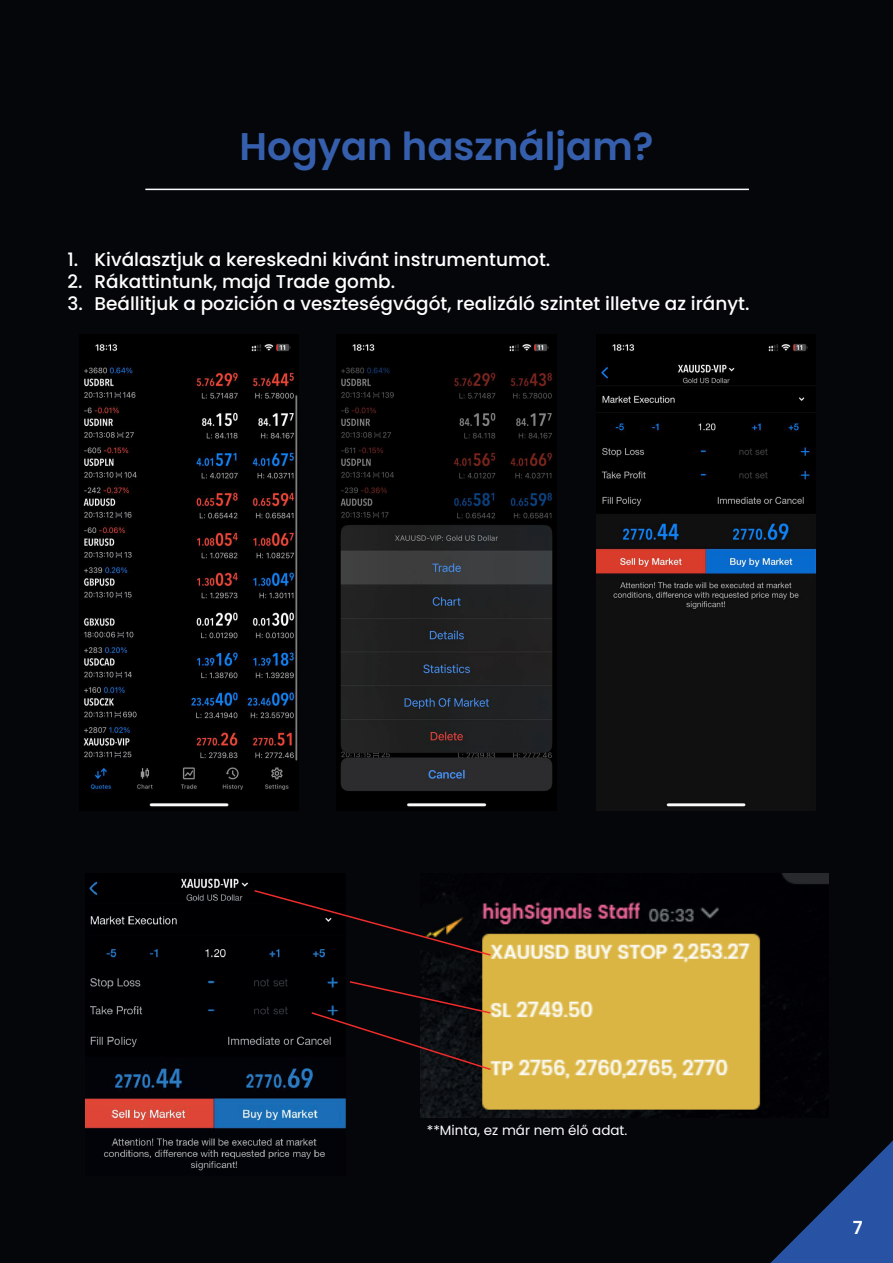
<style>
.page{position:relative;width:893px;height:1263px;background:#050609}
.page>*{position:absolute;margin:0;border:0;box-sizing:border-box;transform-origin:0 0}
.t1{font:600 38.55px "Poppins";color:#355fac}
.t2{font:500 18.45px "Poppins";color:#fff}
.t3{font:600 18px "Poppins";color:#fff}
.t4{font:13.5px "Poppins";color:#fbfbfc}
</style>
<div class="page">
<svg style="left:770px;top:1140px;width:123px;height:123px"></svg>
<hr style="left:145px;top:189px;width:604px;height:1px;background:#fbfbfc">
<img style="left:596px;top:340px;width:220px;height:470px">
<img style="left:340px;top:344px;width:213px;height:463px">
<img style="left:83px;top:340px;width:215px;height:467px">
<img style="left:86px;top:878px;width:260px;height:293px">
<img style="left:421px;top:874px;width:407px;height:243px">
<svg style="left:253px;top:889px;width:239px;height:68px"></svg>
<svg style="left:310px;top:980px;width:182px;height:91px"></svg>
<h1 class="t1" style="left:239px;top:124px;width:415px">Hogyan használjam?</h1>
<p class="t2" style="left:67px;top:249px;width:484px">1. Kiválasztjuk a kereskedni kivánt instrumentumot.</p>
<p class="t2" style="left:67px;top:271px;width:329px">2. Rákattintunk, majd Trade gomb.</p>
<p class="t2" style="left:67px;top:293px;width:683px">3. Beállitjuk a pozición a veszteségvágót, realizáló szintet illetve az irányt.</p>
<p class="t4" style="left:427px;top:1122px;width:202px">**Minta, ez már nem élő adat.</p>
<p class="t3" style="left:853px;top:1217px;width:11px">7</p>
</div>
